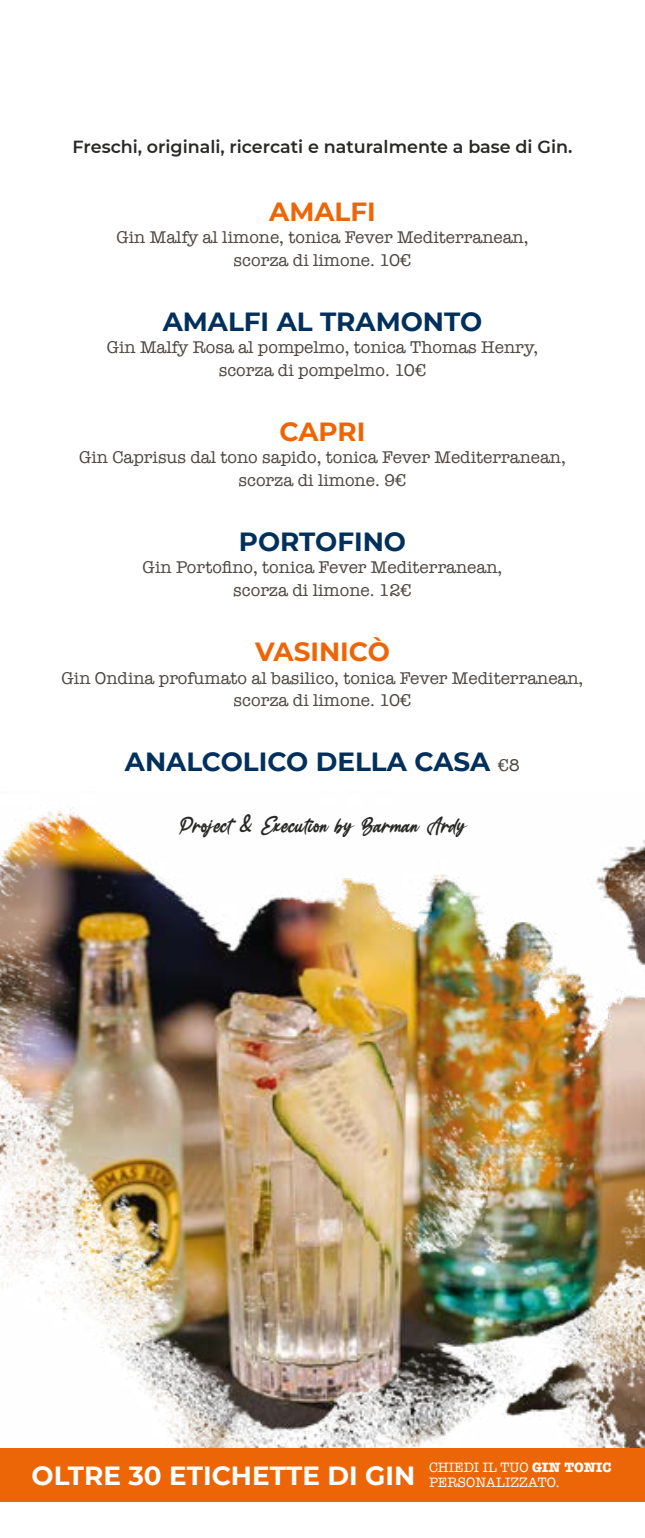
<style>
.page{position:relative;width:645px;height:1538px;background:#fff}
.page>*{position:absolute;margin:0;border:0;box-sizing:border-box;transform-origin:0 0}
.t1{font:700 26.25px "Montserrat";color:#00305b}
.t2{font:700 26.25px "Montserrat";color:#fff}
.t3{font:700 26.25px "Montserrat";color:#ec6608}
.t4{font:19.25px "Bellania";letter-spacing:.025em;color:#282827}
.t5{font:17.5px/22.8px "American Typewriter";color:#4d4742;text-align:center}
.t6{font:600 17.5px "Montserrat";color:#282827}
.t7{font:14px/15.8px "American Typewriter";color:#fff}
.s1{font-family:"American Typewriter";font-weight:400;font-size:17.5px;color:#4d4742}
.s2{font-weight:700}
</style>
<div class="page">
<img style="left:0;top:809px;width:645px;height:640px">
<div style="left:0;top:1449px;width:645px;height:53px;background:#ec6608"></div>
<p class="t6" style="left:73px;top:135px;width:501px">Freschi, originali, ricercati e naturalmente a base di Gin.</p>
<h1 class="t3" style="left:269px;top:192px;width:108px">AMALFI</h1>
<p class="t5" style="left:116px;top:225px;width:413px">Gin Malfy al limone, tonica Fever Mediterranean, scorza di limone. 10€</p>
<h1 class="t1" style="left:163px;top:302px;width:321px">AMALFI AL TRAMONTO</h1>
<p class="t5" style="left:107px;top:336px;width:433px">Gin Malfy Rosa al pompelmo, tonica Thomas Henry, scorza di pompelmo. 10€</p>
<h1 class="t3" style="left:280px;top:412px;width:87px">CAPRI</h1>
<p class="t5" style="left:79px;top:446px;width:488px">Gin Caprisus dal tono sapido, tonica Fever Mediterranean, scorza di limone. 9€</p>
<h1 class="t1" style="left:239px;top:522px;width:169px">PORTOFINO</h1>
<p class="t5" style="left:143px;top:556px;width:361px">Gin Portofino, tonica Fever Mediterranean, scorza di limone. 12€</p>
<h1 class="t3" style="left:255px;top:632px;width:136px">VASINICÒ</h1>
<p class="t5" style="left:62px;top:666px;width:523px">Gin Ondina profumato al basilico, tonica Fever Mediterranean, scorza di limone. 10€</p>
<h1 class="t1" style="left:125px;top:742px;width:397px">ANALCOLICO DELLA CASA <span class="s1">€8</span></h1>
<p class="t4" style="left:178px;top:812px;width:290px">Project &amp; Execution by Barman Ardy</p>
<h1 class="t2" style="left:32px;top:1456px;width:385px">OLTRE 30 ETICHETTE DI GIN</h1>
<p class="t7" style="left:429px;top:1458px;width:184px">CHIEDI IL TUO <span class="s2">GIN TONIC<br></span>PERSONALIZZATO.</p>
</div>
